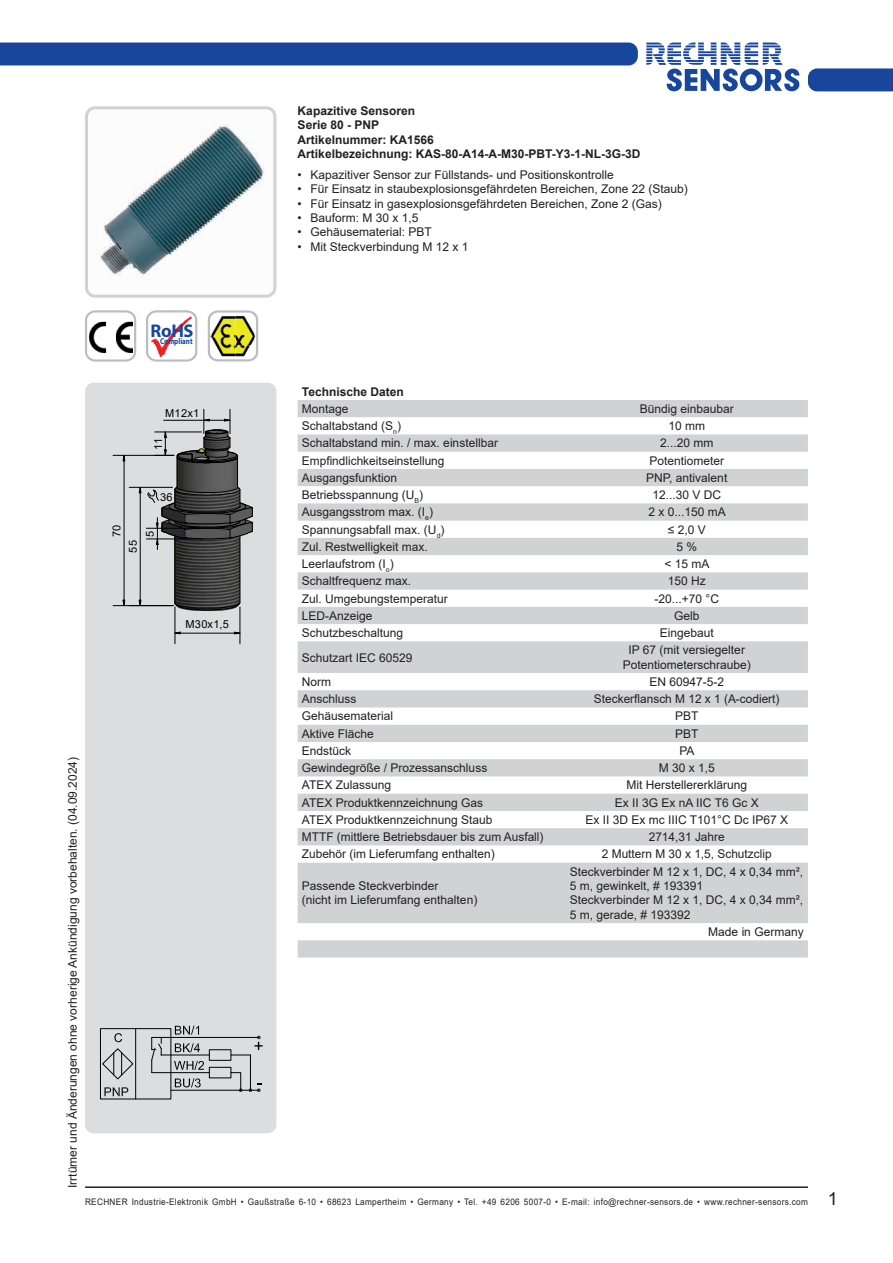
<style>
.page{position:relative;width:893px;height:1263px;background:#fff}
.page>*{position:absolute;margin:0;border:0;box-sizing:border-box;transform-origin:0 0}
.t1{font:700 18.45px "Myriad Pro";color:#18469d}
.Text_neben_Foto{font:12px/14.4px "Arial";color:#231f20}
.Text_neben_Foto-2{font:700 12px "Arial";color:#231f20}
.t2{font:10.95px "Arial";letter-spacing:.005em;color:#000}
.t3{font:9px "Arial";letter-spacing:.04em;color:#231f20;scale:.91 1}
.t4{font:700 8.55px "Myriad Pro";color:#18469d;scale:.82 1}
.s1{font-size:18px}
</style>
<div class="page">
<svg style="left:646px;top:43px;width:153px;height:48px"></svg>
<div style="left:808px;top:68px;width:85px;height:23px;background:#18469d"></div>
<hr style="left:85px;top:1186px;width:723px;height:2px;background:#231f20">
<div style="left:0;top:43px;width:638px;height:22px;background:#18469d"></div>
<div style="left:85px;top:383px;width:191px;height:750px;background:#dcdddf;border-radius:9px"></div>
<div style="left:85px;top:310px;width:51px;height:51px;border:2px solid #bcbdc0;border-radius:9px"></div>
<img style="left:90px;top:322px;width:42px;height:30px">
<div style="left:146px;top:310px;width:51px;height:51px;border:2px solid #bcbdc0;border-radius:9px"></div>
<img style="left:151px;top:316px;width:40px;height:40px">
<svg style="left:207px;top:310px;width:51px;height:51px"></svg>
<div style="left:100px;top:1028px;width:71px;height:71px;border:1px solid #000"></div>
<svg style="left:104px;top:1087px;width:24px;height:9px"></svg>
<hr style="left:250px;top:1055px;width:1px;height:35px;background:#000">
<hr style="left:171px;top:1090px;width:88px;height:1px;background:#000">
<hr style="left:171px;top:1072px;width:38px;height:1px;background:#000">
<svg style="left:249px;top:1083px;width:13px;height:9px"></svg>
<hr style="left:171px;top:1037px;width:88px;height:1px;background:#000">
<hr style="left:171px;top:1054px;width:38px;height:1px;background:#000">
<svg style="left:231px;top:1036px;width:32px;height:19px"></svg>
<svg style="left:230px;top:1072px;width:12px;height:20px"></svg>
<svg style="left:101px;top:1033px;width:33px;height:47px"></svg>
<hr style="left:135px;top:1029px;width:1px;height:70px;background:#000">
<div style="left:209px;top:1067px;width:22px;height:11px;border:1px solid #000"></div>
<div style="left:209px;top:1049px;width:22px;height:12px;border:1px solid #000"></div>
<svg style="left:151px;top:1025px;width:53px;height:63px"></svg>
<img style="left:89px;top:110px;width:183px;height:184px">
<div style="left:85px;top:106px;width:191px;height:192px;border:3px solid #d1d2d4;border-radius:9px"></div>
<img style="left:162px;top:456px;width:78px;height:151px">
<svg style="left:174px;top:602px;width:67px;height:9px"></svg>
<hr style="left:240px;top:536px;width:1px;height:66px;background:#000">
<hr style="left:175px;top:536px;width:1px;height:66px;background:#000">
<hr style="left:237px;top:457px;width:1px;height:30px;background:#000">
<hr style="left:177px;top:457px;width:1px;height:30px;background:#000">
<svg style="left:174px;top:631px;width:7px;height:4px"></svg>
<svg style="left:234px;top:631px;width:6px;height:4px"></svg>
<hr style="left:180px;top:633px;width:54px;height:1px;background:#000">
<hr style="left:240px;top:607px;width:1px;height:37px;background:#000">
<hr style="left:175px;top:607px;width:1px;height:37px;background:#000">
<svg style="left:138px;top:599px;width:4px;height:8px"></svg>
<hr style="left:140px;top:493px;width:1px;height:107px;background:#000">
<hr style="left:129px;top:487px;width:44px;height:1px;background:#000">
<svg style="left:122px;top:599px;width:4px;height:8px"></svg>
<svg style="left:122px;top:454px;width:4px;height:8px"></svg>
<hr style="left:124px;top:461px;width:1px;height:139px;background:#000">
<hr style="left:113px;top:605px;width:60px;height:1px;background:#000">
<hr style="left:113px;top:455px;width:61px;height:1px;background:#000">
<svg style="left:138px;top:483px;width:115px;height:67px"></svg>
<hr style="left:146px;top:528px;width:57px;height:1px;background:#000">
<hr style="left:146px;top:539px;width:57px;height:1px;background:#000">
<svg style="left:155px;top:409px;width:83px;height:55px"></svg>
<hr style="left:155px;top:432px;width:46px;height:1px;background:#000">
<svg style="left:298px;top:400px;width:510px;height:557px;fill:#d1d2d4"></svg>
<p class="t1" style="left:150px;top:318px;width:45px">RoHS</p>
<p class="t4" style="left:160px;top:336px;width:41px">Compliant</p>
<p class="t2" style="left:165px;top:405px;width:36px">M12x1</p>
<p class="t2" style="left:151px;top:450px;width:14px;rotate:-90deg">11</p>
<p class="t2" style="left:160px;top:490px;width:14px">36</p>
<p class="t2" style="left:109px;top:537px;width:14px;rotate:-90deg">70</p>
<p class="t2" style="left:143px;top:537px;width:8px;rotate:-90deg">5</p>
<p class="t2" style="left:125px;top:553px;width:14px;rotate:-90deg">55</p>
<p class="t2" style="left:186px;top:617px;width:45px">M30x1,5</p>
<p class="Text_neben_Foto" style="left:65px;top:1188px;width:432px;rotate:-90deg">Irrtümer und Änderungen ohne vorherige Ankündigung vorbehalten. (04.09.2024)</p>
<p class="Text_neben_Foto-2" style="left:298px;top:102px;width:119px">Kapazitive Sensoren</p>
<p class="Text_neben_Foto-2" style="left:298px;top:117px;width:83px">Serie 80 - PNP</p>
<p class="Text_neben_Foto-2" style="left:298px;top:131px;width:138px">Artikelnummer: KA1566</p>
<p class="Text_neben_Foto-2" style="left:298px;top:146px;width:344px">Artikelbezeichnung: KAS-80-A14-A-M30-PBT-Y3-1-NL-3G-3D</p>
<p class="Text_neben_Foto" style="left:298px;top:167px;width:318px">• Kapazitiver Sensor zur Füllstands- und Positionskontrolle</p>
<p class="Text_neben_Foto" style="left:298px;top:182px;width:392px">• Für Einsatz in staubexplosionsgefährdeten Bereichen, Zone 22 (Staub)</p>
<p class="Text_neben_Foto" style="left:298px;top:196px;width:366px">• Für Einsatz in gasexplosionsgefährdeten Bereichen, Zone 2 (Gas)</p>
<p class="Text_neben_Foto" style="left:298px;top:211px;width:122px">• Bauform: M 30 x 1,5</p>
<p class="Text_neben_Foto" style="left:298px;top:225px;width:136px">• Gehäusematerial: PBT</p>
<p class="Text_neben_Foto" style="left:298px;top:239px;width:172px">• Mit Steckverbindung M 12 x 1</p>
<p class="Text_neben_Foto-2" style="left:302px;top:383px;width:103px">Technische Daten</p>
<p class="Text_neben_Foto" style="left:302px;top:401px;width:48px">Montage</p>
<p class="Text_neben_Foto" style="left:640px;top:401px;width:96px">Bündig einbaubar</p>
<p class="Text_neben_Foto" style="left:302px;top:419px;width:101px">Schaltabstand (S<sub>n</sub>)</p>
<p class="Text_neben_Foto" style="left:668px;top:419px;width:38px">10 mm</p>
<p class="Text_neben_Foto" style="left:302px;top:436px;width:198px">Schaltabstand min. / max. einstellbar</p>
<p class="Text_neben_Foto" style="left:660px;top:436px;width:55px">2...20 mm</p>
<p class="Text_neben_Foto" style="left:302px;top:453px;width:144px">Empfindlichkeitseinstellung</p>
<p class="Text_neben_Foto" style="left:649px;top:453px;width:76px">Potentiometer</p>
<p class="Text_neben_Foto" style="left:302px;top:470px;width:97px">Ausgangsfunktion</p>
<p class="Text_neben_Foto" style="left:646px;top:470px;width:83px">PNP, antivalent</p>
<p class="Text_neben_Foto" style="left:302px;top:488px;width:123px">Betriebsspannung (U<sub>B</sub>)</p>
<p class="Text_neben_Foto" style="left:652px;top:488px;width:70px">12...30 V DC</p>
<p class="Text_neben_Foto" style="left:302px;top:505px;width:133px">Ausgangsstrom max. (I<sub>e</sub>)</p>
<p class="Text_neben_Foto" style="left:648px;top:505px;width:79px">2 x 0...150 mA</p>
<p class="Text_neben_Foto" style="left:302px;top:522px;width:144px">Spannungsabfall max. (U<sub>d</sub>)</p>
<p class="Text_neben_Foto" style="left:668px;top:522px;width:39px">≤ 2,0 V</p>
<p class="Text_neben_Foto" style="left:302px;top:539px;width:128px">Zul. Restwelligkeit max.</p>
<p class="Text_neben_Foto" style="left:676px;top:539px;width:22px">5 %</p>
<p class="Text_neben_Foto" style="left:302px;top:557px;width:93px">Leerlaufstrom (I<sub>o</sub>)</p>
<p class="Text_neben_Foto" style="left:665px;top:557px;width:47px">&lt; 15 mA</p>
<p class="Text_neben_Foto" style="left:302px;top:574px;width:111px">Schaltfrequenz max.</p>
<p class="Text_neben_Foto" style="left:668px;top:574px;width:40px">150 Hz</p>
<p class="Text_neben_Foto" style="left:302px;top:591px;width:148px">Zul. Umgebungstemperatur</p>
<p class="Text_neben_Foto" style="left:654px;top:591px;width:66px">-20...+70 °C</p>
<p class="Text_neben_Foto" style="left:302px;top:608px;width:72px">LED-Anzeige</p>
<p class="Text_neben_Foto" style="left:674px;top:608px;width:27px">Gelb</p>
<p class="Text_neben_Foto" style="left:302px;top:626px;width:103px">Schutzbeschaltung</p>
<p class="Text_neben_Foto" style="left:660px;top:626px;width:56px">Eingebaut</p>
<p class="Text_neben_Foto" style="left:302px;top:650px;width:112px">Schutzart IEC 60529</p>
<p class="Text_neben_Foto" style="left:623px;top:643px;width:130px;text-align:center">IP 67 (mit versiegelter<br>Potentiometerschraube)</p>
<p class="Text_neben_Foto" style="left:302px;top:674px;width:31px">Norm</p>
<p class="Text_neben_Foto" style="left:649px;top:674px;width:76px">EN 60947-5-2</p>
<p class="Text_neben_Foto" style="left:302px;top:692px;width:56px">Anschluss</p>
<p class="Text_neben_Foto" style="left:594px;top:692px;width:187px">Steckerflansch M 12 x 1 (A-codiert)</p>
<p class="Text_neben_Foto" style="left:302px;top:709px;width:93px">Gehäusematerial</p>
<p class="Text_neben_Foto" style="left:675px;top:709px;width:25px">PBT</p>
<p class="Text_neben_Foto" style="left:302px;top:726px;width:74px">Aktive Fläche</p>
<p class="Text_neben_Foto" style="left:675px;top:726px;width:25px">PBT</p>
<p class="Text_neben_Foto" style="left:302px;top:743px;width:51px">Endstück</p>
<p class="Text_neben_Foto" style="left:679px;top:743px;width:17px">PA</p>
<p class="Text_neben_Foto" style="left:302px;top:761px;width:187px">Gewindegröße / Prozessanschluss</p>
<p class="Text_neben_Foto" style="left:659px;top:761px;width:58px">M 30 x 1,5</p>
<p class="Text_neben_Foto" style="left:302px;top:778px;width:91px">ATEX Zulassung</p>
<p class="Text_neben_Foto" style="left:626px;top:778px;width:122px">Mit Herstellererklärung</p>
<p class="Text_neben_Foto" style="left:302px;top:795px;width:183px">ATEX Produktkennzeichnung Gas</p>
<p class="Text_neben_Foto" style="left:615px;top:795px;width:145px">Ex II 3G Ex nA IIC T6 Gc X</p>
<p class="Text_neben_Foto" style="left:302px;top:812px;width:192px">ATEX Produktkennzeichnung Staub</p>
<p class="Text_neben_Foto" style="left:585px;top:812px;width:204px">Ex II 3D Ex mc IIIC T101°C Dc IP67 X</p>
<p class="Text_neben_Foto" style="left:302px;top:830px;width:243px">MTTF (mittlere Betriebsdauer bis zum Ausfall)</p>
<p class="Text_neben_Foto" style="left:649px;top:830px;width:77px">2714,31 Jahre</p>
<p class="Text_neben_Foto" style="left:302px;top:847px;width:194px">Zubehör (im Lieferumfang enthalten)</p>
<p class="Text_neben_Foto" style="left:602px;top:847px;width:171px">2 Muttern M 30 x 1,5, Schutzclip</p>
<p class="Text_neben_Foto" style="left:302px;top:878px;width:138px">Passende Steckverbinder</p>
<p class="Text_neben_Foto" style="left:302px;top:893px;width:177px">(nicht im Lieferumfang enthalten)</p>
<p class="Text_neben_Foto" style="left:570px;top:864px;width:235px">Steckverbinder M 12 x 1, DC, 4 x 0,34 mm²,<br>5 m, gewinkelt, # 193391</p>
<p class="Text_neben_Foto" style="left:570px;top:893px;width:235px">Steckverbinder M 12 x 1, DC, 4 x 0,34 mm²,<br>5 m, gerade, # 193392</p>
<p class="Text_neben_Foto" style="left:708px;top:925px;width:97px">Made in Germany</p>
<p class="t3" style="left:85px;top:1195px;width:829px">RECHNER Industrie-Elektronik GmbH • Gaußstraße 6-10 • 68623 Lampertheim • Germany • Tel. +49 6206 5007-0 • E-mail: info@rechner-sensors.de • www.rechner-sensors.com <span class="s1">1</span></p>
</div>
